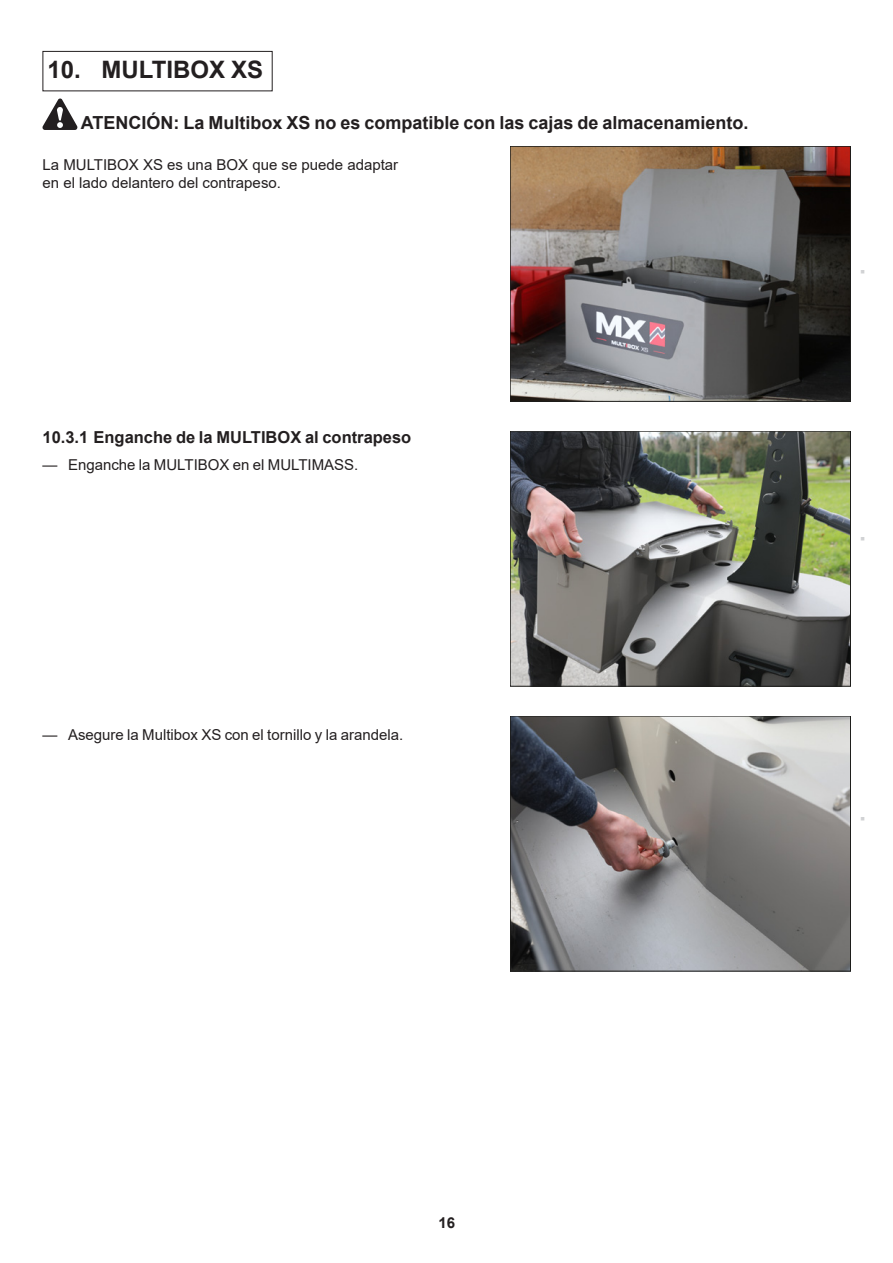
<style>
.page{position:relative;width:893px;height:1263px;background:#fff}
.page>*{position:absolute;margin:0;border:0;box-sizing:border-box;transform-origin:0 0}
.t1{font:700 24px "Arial";color:#231f20}
.Intro_chap{font:700 18px "Arial";color:#231f20}
.t2{font:700 16.5px "Arial";color:#231f20}
.Texte_enum{font:15px "Arial";color:#231f20}
.Texte_10{font:15px "Arial";color:#231f20}
.t3{font:700 15px "Arial";color:#231f20}
.Texte_code{font:7.5px "Arial";color:#d1d2d4}
</style>
<div class="page">
<div style="left:43px;top:51px;width:230px;height:40px;border:1px solid #231f20"></div>
<svg style="left:43px;top:99px;width:34px;height:31px"></svg>
<img style="left:512px;top:148px;width:336px;height:251px">
<div style="left:510px;top:146px;width:340px;height:255px;border:1px solid #1d1d1b"></div>
<img style="left:512px;top:433px;width:336px;height:251px">
<div style="left:510px;top:431px;width:340px;height:255px;border:1px solid #1d1d1b"></div>
<img style="left:512px;top:718px;width:336px;height:251px">
<div style="left:510px;top:716px;width:340px;height:255px;border:1px solid #1d1d1b"></div>
<p class="t1" style="left:48px;top:52px;width:217px">10. MULTIBOX XS</p>
<p class="Intro_chap" style="left:81px;top:110px;width:669px">ATENCIÓN: La Multibox XS no es compatible con las cajas de almacenamiento.</p>
<p class="Texte_10" style="left:43px;top:154px;width:357px">La MULTIBOX XS es una BOX que se puede adaptar</p>
<p class="Texte_10" style="left:43px;top:172px;width:240px">en el lado delantero del contrapeso.</p>
<p class="t2" style="left:43px;top:426px;width:370px">10.3.1 Enganche de la MULTIBOX al contrapeso</p>
<p class="Texte_enum" style="left:43px;top:454px;width:317px">— Enganche la MULTIBOX en el MULTIMASS.</p>
<p class="Texte_enum" style="left:43px;top:724px;width:362px">— Asegure la Multibox XS con el tornillo y la arandela.</p>
<p class="Texte_code" style="left:857px;top:274px;width:6px;rotate:-90deg">■</p>
<p class="Texte_code" style="left:857px;top:541px;width:6px;rotate:-90deg">■</p>
<p class="Texte_code" style="left:857px;top:821px;width:6px;rotate:-90deg">■</p>
<p class="t3" style="left:438px;top:1212px;width:18px">16</p>
</div>
